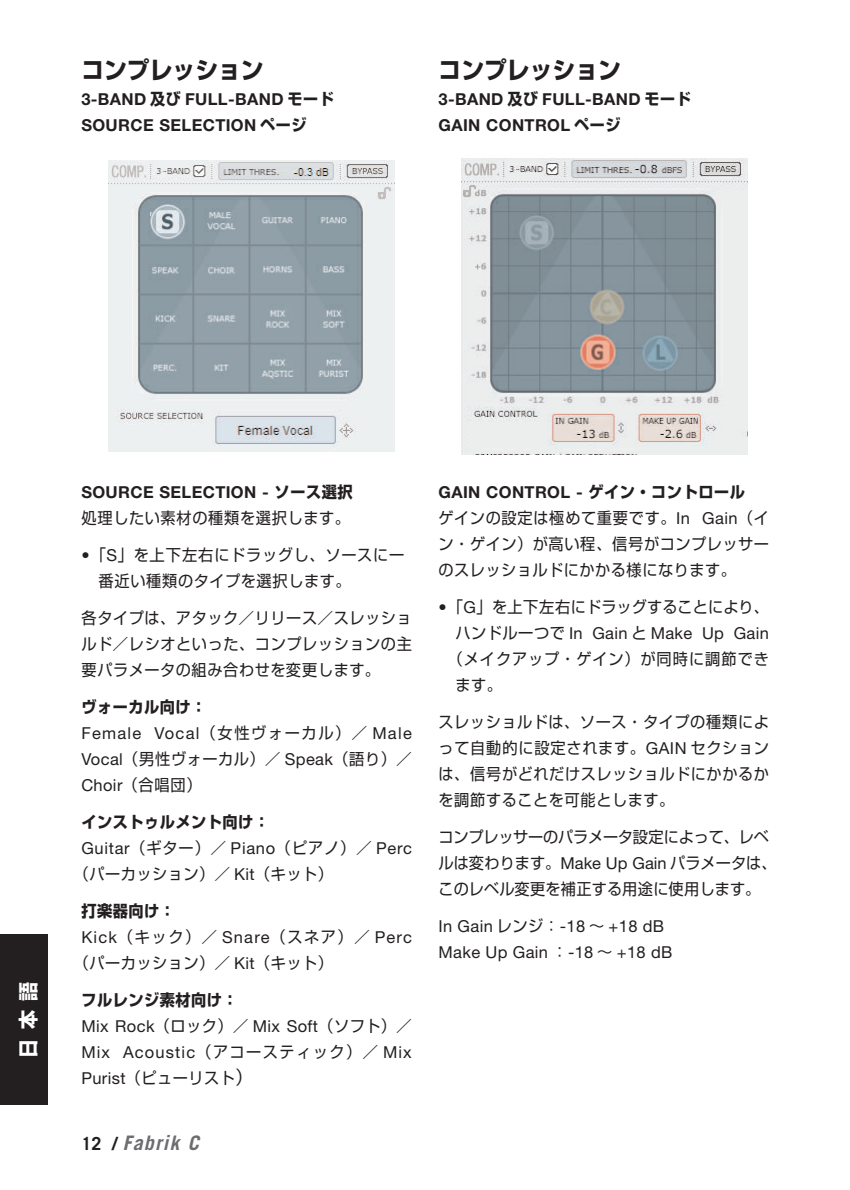
<style>
.page{position:relative;width:850px;height:1190px;background:#fff}
.page>*{position:absolute;margin:0;border:0;box-sizing:border-box;transform-origin:0 0}
.t1{font:700 24px "Shin Go";color:#231f20;scale:.95 1}
.t2{font:italic 700 20px "Trade Gothic";color:#6c6d70}
.t3{font:700 20px "Shin Go";color:#fff;scale:.95 1}
.t4{font:700 16.4px/26px "Helvetica Neue";letter-spacing:.02em;color:#231f20}
.t5{font:16.4px/26px "Helvetica Neue";letter-spacing:.025em;color:#231f20}
.t6{font:16.4px/26px "Helvetica Neue";letter-spacing:.07em;color:#231f20}
.t7{font:16.4px "Helvetica Neue";letter-spacing:.075em;color:#231f20}
.t8{font:16px/26px "Shin Go";letter-spacing:.03em;color:#231f20;text-align:justify;scale:.95 1}
.t9{font:16px/26px "Shin Go";color:#231f20;scale:.95 1}
.t10{font:16px/26px "Shin Go";letter-spacing:.055em;color:#231f20;scale:.95 1}
.t11{font:700 16px "Shin Go";letter-spacing:.035em;color:#231f20;scale:.95 1}
.t12{font:16px "Shin Go";letter-spacing:.005em;color:#231f20;scale:.95 1}
.s1{font-family:"Shin Go";font-size:16px}
.s2{font-family:"Helvetica Neue";font-size:16.4px}
.s3{font-size:18px}
.s4{font-style:normal;font-size:18px;color:#231f20}
</style>
<div class="page">
<div style="left:0;top:935px;width:47px;height:170px;background:#231f20"></div>
<img style="left:461px;top:159px;width:286px;height:295px">
<img style="left:109px;top:161px;width:285px;height:291px">
<h1 class="t1" style="left:81px;top:61px;width:193px">コンプレッション</h1>
<p class="t4" style="left:81px;top:88px;width:254px">3-BAND <span class="s1">及び</span> FULL-BAND <span class="s1">モード<br></span>SOURCE SELECTION <span class="s1">ページ</span></p>
<h1 class="t1" style="left:439px;top:61px;width:193px">コンプレッション</h1>
<p class="t4" style="left:439px;top:88px;width:254px">3-BAND <span class="s1">及び</span> FULL-BAND <span class="s1">モード<br></span>GAIN CONTROL <span class="s1">ページ</span></p>
<p class="t3" style="left:21px;top:1058px;width:81px;rotate:-90deg">日本語</p>
<p class="t4" style="left:81px;top:480px;width:273px">SOURCE SELECTION - <span class="s1">ソース選択</span></p>
<p class="t10" style="left:81px;top:507px;width:284px">処理したい素材の種類を選択します。</p>
<p class="t8" style="left:98px;top:544px;width:323px;text-indent:-17px"><span class="s2">•</span>「<span class="s2">S</span>」を上下左右にドラッグし、ソースに一番近い種類のタイプを選択します。</p>
<p class="t8" style="left:81px;top:607px;width:349px">各タイプは、アタック／リリース／スレッショルド／レシオといった、コンプレッションの主要パラメータの組み合わせを変更します。</p>
<p class="t11" style="left:81px;top:701px;width:133px">ヴォーカル向け：</p>
<p class="t7" style="left:81px;top:727px;width:332px">Female Vocal<span class="s1">（女性ヴォーカル）／</span> Male</p>
<p class="t8" style="left:81px;top:748px;width:349px"><span class="s2">Vocal</span>（男性ヴォーカル）／ <span class="s2">Speak</span>（語り）／</p>
<p class="t5" style="left:81px;top:774px;width:122px">Choir<span class="s1">（合唱団）</span></p>
<p class="t11" style="left:81px;top:816px;width:199px">インストゥルメント向け：</p>
<p class="t5" style="left:81px;top:837px;width:332px">Guitar<span class="s1">（ギター）／</span> Piano<span class="s1">（ピアノ）／</span> Perc</p>
<p class="t8" style="left:74px;top:863px;width:274px">（パーカッション）／ <span class="s2">Kit</span>（キット）</p>
<p class="t11" style="left:81px;top:905px;width:100px">打楽器向け：</p>
<p class="t7" style="left:81px;top:931px;width:332px">Kick<span class="s1">（キック）／</span> Snare<span class="s1">（スネア）／</span> Perc</p>
<p class="t8" style="left:74px;top:952px;width:274px">（パーカッション）／ <span class="s2">Kit</span>（キット）</p>
<p class="t11" style="left:81px;top:994px;width:166px">フルレンジ素材向け：</p>
<p class="t6" style="left:81px;top:1015px;width:332px">Mix Rock<span class="s1">（ロック）／</span> Mix Soft<span class="s1">（ソフト）／<br></span>Mix Acoustic<span class="s1">（アコースティック）／</span> Mix</p>
<p class="t8" style="left:81px;top:1067px;width:182px"><span class="s2">Purist</span>（ピューリスト<span class="s3">）</span></p>
<p class="t2" style="left:81px;top:1136px;width:123px"><span class="s4">12 /</span> Fabrik C</p>
<p class="t4" style="left:439px;top:480px;width:308px">GAIN CONTROL - <span class="s1">ゲイン・コントロール</span></p>
<p class="t8" style="left:439px;top:507px;width:349px">ゲインの設定は極めて重要です。<span class="s2">In Gain</span>（イン・ゲイン）が高い程、信号がコンプレッサーのスレッショルドにかかる様になります。</p>
<p class="t12" style="left:439px;top:601px;width:349px"><span class="s2">•</span>「<span class="s2">G</span>」を上下左右にドラッグすることにより、</p>
<p class="t5" style="left:456px;top:622px;width:315px"><span class="s1">ハンドル一つで</span> In Gain <span class="s1">と</span> Make Up Gain</p>
<p class="t10" style="left:456px;top:648px;width:331px;text-indent:-8px">（メイクアップ・ゲイン）が同時に調節できます。</p>
<p class="t8" style="left:439px;top:711px;width:349px">スレッショルドは、ソース・タイプの種類によって自動的に設定されます。<span class="s2">GAIN</span> セクションは、信号がどれだけスレッショルドにかかるかを調節することを可能とします。</p>
<p class="t9" style="left:439px;top:826px;width:357px">コンプレッサーのパラメータ設定によって、レベルは変わります。<span class="s2">Make Up Gain</span> パラメータは、このレベル変更を補正する用途に使用します。</p>
<p class="t5" style="left:439px;top:915px;width:235px">In Gain <span class="s1">レンジ：</span>-18 <span class="s1">～</span> +18 dB<br>Make Up Gain <span class="s1">：</span>-18 <span class="s1">～</span> +18 dB</p>
</div>
